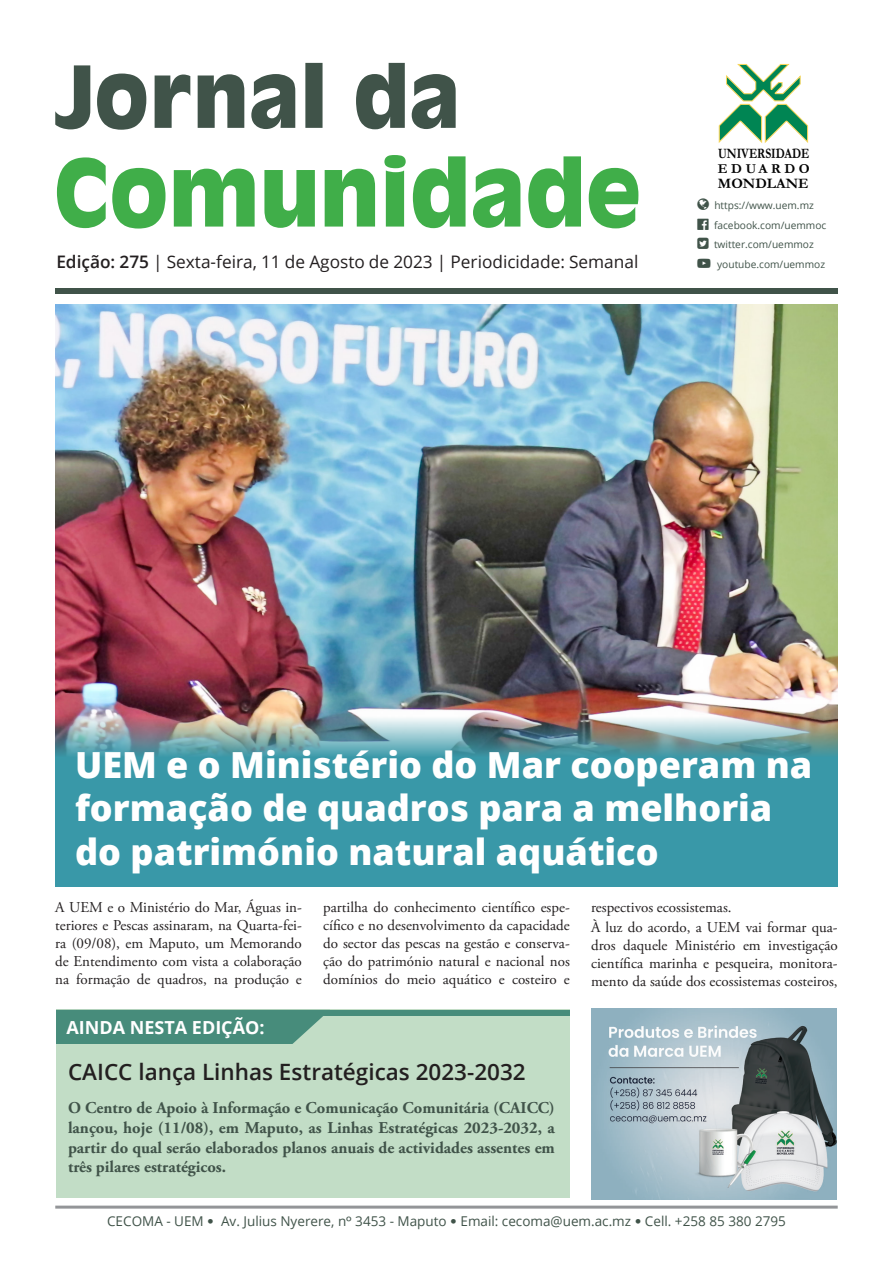
<style>
.page{position:relative;width:893px;height:1263px;background:#fff}
.page>*{position:absolute;margin:0;border:0;box-sizing:border-box;transform-origin:0 0}
.t1{font:800 36px/43.2px "Open Sans";color:#fff}
.t2{font:600 22.5px "Open Sans";color:#231f20}
.t3{font:700 18px "Open Sans";color:#fff}
.t4{font:17.25px "Open Sans";color:#231f20}
.t5{font:700 16.5px/19.8px "Adobe Garamond Pro";color:#405349;text-align:justify}
.t6{font:15px/18px "Adobe Garamond Pro";color:#231f20;text-align:justify}
.t7{font:700 14.7px "Garamond";color:#000}
.t8{font:700 14.55px "Garamond";color:#000;scale:.8 1}
.t9{font:700 13.8px "Garamond";letter-spacing:.255em;color:#000}
.t10{font:13.5px "Open Sans";color:#405349}
.t11{font:10.2px/19.5px "Open Sans";color:#405349}
.s1{font-weight:600}
.s2{font-family:"Museo Sans 300"}
.s3{font-family:"Poppins"}
</style>
<div class="page">
<img style="left:55px;top:304px;width:783px;height:400px">
<hr style="left:55px;top:1205px;width:783px;height:3px;background:#939598">
<svg style="left:57px;top:155px;width:581px;height:74px"></svg>
<svg style="left:356px;top:63px;width:100px;height:66px"></svg>
<svg style="left:198px;top:63px;width:125px;height:66px"></svg>
<svg style="left:55px;top:65px;width:135px;height:65px"></svg>
<svg style="left:718px;top:64px;width:91px;height:79px"></svg>
<div style="left:56px;top:1010px;width:514px;height:188px;background:#c2ddc6"></div>
<svg style="left:56px;top:1010px;width:274px;height:34px;background:#509280"></svg>
<div style="left:123px;top:1010px;width:447px;height:5px;background:#478c7b"></div>
<div style="left:55px;top:288px;width:783px;height:6px;background:#405349"></div>
<img style="left:591px;top:1008px;width:246px;height:192px">
<img style="left:55px;top:704px;width:783px;height:183px">
<p class="t8" style="left:718px;top:144px;width:116px">UNIVERSIDADE</p>
<p class="t9" style="left:718px;top:159px;width:93px">EDUARDO</p>
<p class="t7" style="left:718px;top:173px;width:92px">MONDLANE</p>
<p class="t11" style="left:714px;top:196px;width:114px">https://www.uem.mz facebook.com/uemmoc twitter.com/uemmoz</p>
<p class="t4" style="left:56px;top:250px;width:584px"><span class="s1">Edição: 275</span> | Sexta-feira, 11 de Agosto de 2023 | Periodicidade: Semanal</p>
<p class="t11" style="left:717px;top:254px;width:110px">youtube.com/uemmoz</p>
<h1 class="t1" style="left:75px;top:741px;width:739px">UEM e o Ministério do Mar cooperam na formação de quadros para a melhoria do património natural aquático</h1>
<p class="t6" style="left:55px;top:899px;width:248px">A UEM e o Ministério do Mar, Águas in&shy;teriores e Pescas assinaram, na Quarta-fei&shy;ra (09/08), em Maputo, um Memorando de Entendimento com vista a colaboração na formação de quadros, na produção e</p>
<p class="t6" style="left:323px;top:899px;width:248px">partilha do conhecimento científico espe&shy;cífico e no desenvolvimento da capacidade do sector das pescas na gestão e conserva&shy;ção do património natural e nacional nos domínios do meio aquático e costeiro e</p>
<p class="t6" style="left:591px;top:899px;width:142px">respectivos ecossistemas.</p>
<p class="t6" style="left:591px;top:919px;width:248px">À luz do acordo, a UEM vai formar qua&shy;dros daquele Ministério em investigação científica marinha e pesqueira, monitora&shy;mento da saúde dos ecossistemas costeiros,</p>
<p class="t3" style="left:66px;top:1014px;width:200px">AINDA NESTA EDIÇÃO:</p>
<h2 class="t2" style="left:68px;top:1057px;width:459px">CAICC lança Linhas Estratégicas 2023-2032</h2>
<h2 class="t5" style="left:68px;top:1098px;width:488px">O Centro de Apoio à Informação e Comunicação Comunitária (CAICC) lançou, hoje (11/08), em Maputo, as Linhas Estratégicas 2023-2032, a partir do qual serão elaborados planos anuais de actividades assentes em três pilares estratégicos.</h2>
<p class="t10" style="left:107px;top:1212px;width:680px">CECOMA - UEM <span class="s2">∞</span> Av. Julius Nyerere, n<span class="s3">°</span> 3453 - Maputo <span class="s2">∞</span> Email: cecoma@uem.ac.mz <span class="s2">∞</span> Cell. +258 85 380 2795</p>
</div>
